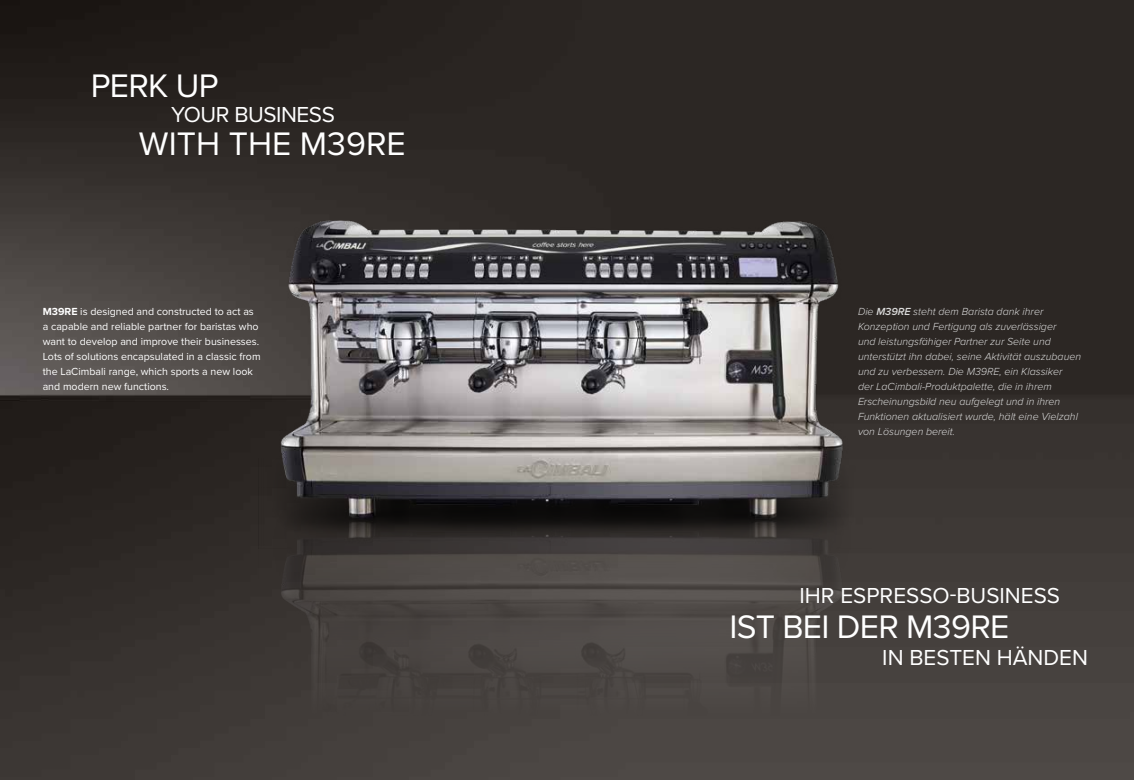
<style>
.page{position:relative;width:1134px;height:780px;background:#fff}
.page>*{position:absolute;margin:0;border:0;box-sizing:border-box;transform-origin:0 0}
.t1{font:33.75px "Proxima Nova";letter-spacing:-.02em;color:#fff}
.t2{font:33.75px "Proxima Nova";color:#fff}
.t3{font:22.5px "Proxima Nova";color:#fff}
.t4{font:22.5px "Proxima Nova";letter-spacing:-.02em;color:#fff}
.t5{font:italic 300 10.62px/15px "Proxima Nova";color:#dadada}
.t6{font:10.62px/15px "Proxima Nova";color:#fff}
.s1{font-weight:700}
.s2{font-weight:600}
</style>
<div class="page">
<img style="left:0;top:0;width:1134px;height:780px">
<img style="left:258px;top:548px;width:614px;height:232px">
<img style="left:258px;top:220px;width:614px;height:328px">
<h1 class="t1" style="left:91px;top:60px;width:129px">PERK UP</h1>
<h2 class="t4" style="left:171px;top:97px;width:165px">YOUR BUSINESS</h2>
<h1 class="t2" style="left:139px;top:119px;width:268px">WITH THE M39RE</h1>
<p class="t6" style="left:43px;top:303px;width:219px"><span class="s1">M39RE</span> is designed and constructed to act as a capable and reliable partner for baristas who want to develop and improve their businesses.<br>Lots of solutions encapsulated in a classic from the LaCimbali range, which sports a new look and modern new functions.</p>
<p class="t5" style="left:858px;top:304px;width:225px">Die <span class="s2">M39RE</span> steht dem Barista dank ihrer Konzeption und Fertigung als zuverlässiger<br>und leistungsfähiger Partner zur Seite und unterstützt ihn dabei, seine Aktivität auszubauen und zu verbessern. Die M39RE, ein Klassiker<br>der LaCimbali-Produktpalette, die in ihrem Erscheinungsbild neu aufgelegt und in ihren Funktionen aktualisiert wurde, hält eine Vielzahl von Lösungen bereit.</p>
<h2 class="t3" style="left:799px;top:578px;width:262px">IHR ESPRESSO-BUSINESS</h2>
<h1 class="t1" style="left:729px;top:601px;width:281px">IST BEI DER M39RE</h1>
<h2 class="t3" style="left:882px;top:640px;width:207px">IN BESTEN HÄNDEN</h2>
</div>
